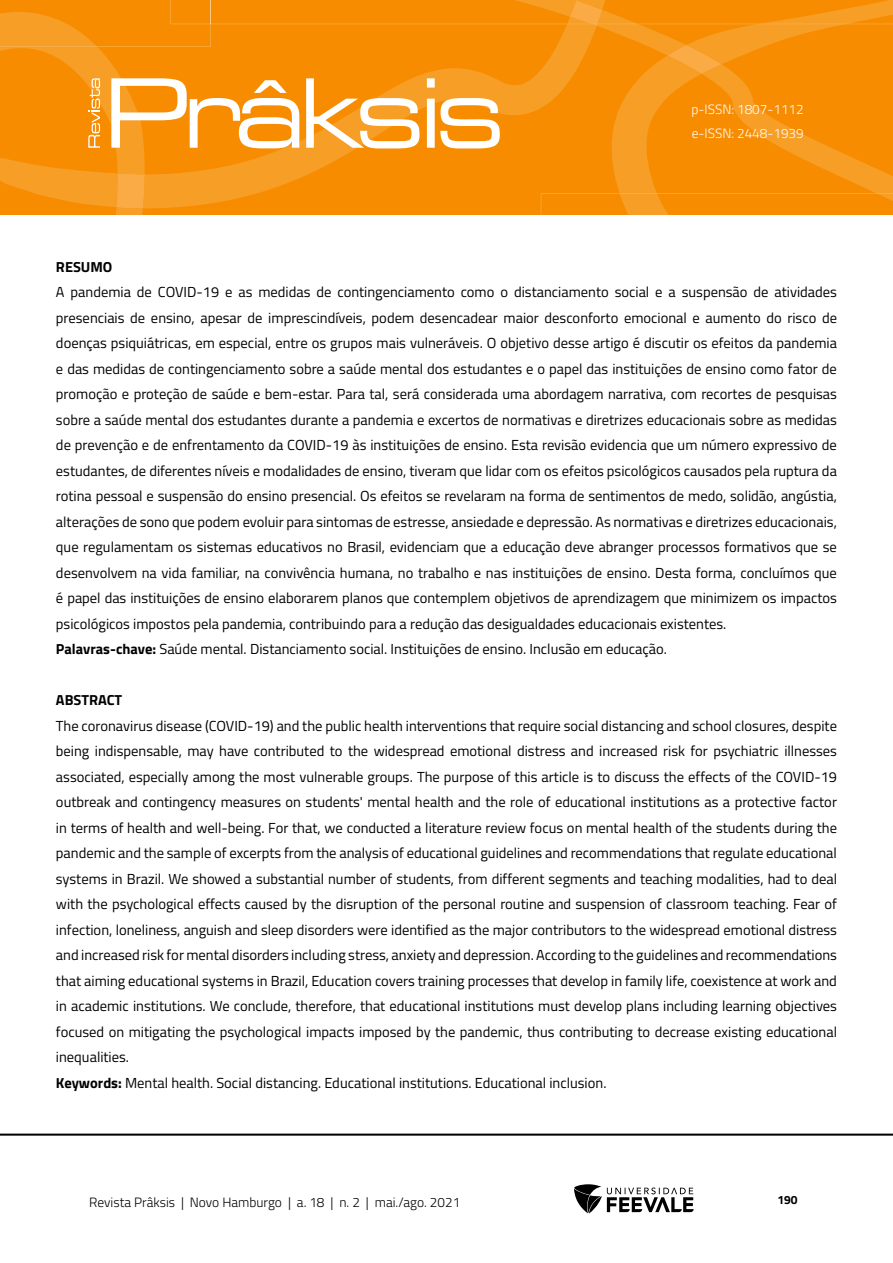
<style>
.page{position:relative;width:893px;height:1263px;background:#fff}
.page>*{position:absolute;margin:0;border:0;box-sizing:border-box;transform-origin:0 0}
.Resumo{font:14.55px/25.5px "Titillium Web";color:#000;text-align:justify}
.Resumo-2{font:700 14.55px "Titillium Web";color:#000}
.t1{font:300 13.5px "Titillium Web";color:#000}
.t2{font:300 13.5px/24px "Titillium Web";color:#fff}
.t3{font:700 12px "Titillium Web";color:#000}
.s1{font-weight:700}
</style>
<div class="page">
<hr style="left:0;top:1133px;width:893px;height:3px;background:#000">
<svg style="left:574px;top:1184px;width:120px;height:29px"></svg>
<svg style="left:0;top:0;width:893px;height:215px;background:#f79412"></svg>
<p class="t2" style="left:691px;top:97px;width:114px">p-ISSN: 1807-1112 e-ISSN: 2448-1939</p>
<p class="Resumo-2" style="left:56px;top:255px;width:58px">RESUMO</p>
<p class="Resumo" style="left:56px;top:278px;width:783px">A pandemia de COVID-19 e as medidas de contingenciamento como o distanciamento social e a suspensão de atividades presenciais de ensino, apesar de imprescindíveis, podem desencadear maior desconforto emocional e aumento do risco de doenças psiquiátricas, em especial, entre os grupos mais vulneráveis. O objetivo desse artigo é discutir os efeitos da pandemia e das medidas de contingenciamento sobre a saúde mental dos estudantes e o papel das instituições de ensino como fator de promoção e proteção de saúde e bem-estar. Para tal, será considerada uma abordagem narrativa, com recortes de pesquisas sobre a saúde mental dos estudantes durante a pandemia e excertos de normativas e diretrizes educacionais sobre as medidas de prevenção e de enfrentamento da COVID-19 às instituições de ensino. Esta revisão evidencia que um número expressivo de estudantes, de diferentes níveis e modalidades de ensino, tiveram que lidar com os efeitos psicológicos causados pela ruptura da rotina pessoal e suspensão do ensino presencial. Os efeitos se revelaram na forma de sentimentos de medo, solidão, angústia, alterações de sono que podem evoluir para sintomas de estresse, ansiedade e depressão. As normativas e diretrizes educacionais, que regulamentam os sistemas educativos no Brasil, evidenciam que a educação deve abranger processos formativos que se desenvolvem na vida familiar, na convivência humana, no trabalho e nas instituições de ensino. Desta forma, concluímos que é papel das instituições de ensino elaborarem planos que contemplem objetivos de aprendizagem que minimizem os impactos psicológicos impostos pela pandemia, contribuindo para a redução das desigualdades educacionais existentes.</p>
<p class="Resumo" style="left:56px;top:635px;width:612px"><span class="s1">Palavras-chave:</span> Saúde mental. Distanciamento social. Instituições de ensino. Inclusão em educação.</p>
<p class="Resumo-2" style="left:56px;top:689px;width:68px">ABSTRACT</p>
<p class="Resumo" style="left:56px;top:712px;width:783px">The coronavirus disease (COVID-19) and the public health interventions that require social distancing and school closures, despite being indispensable, may have contributed to the widespread emotional distress and increased risk for psychiatric illnesses associated, especially among the most vulnerable groups. The purpose of this article is to discuss the effects of the COVID-19 outbreak and contingency measures on students' mental health and the role of educational institutions as a protective factor in terms of health and well-being. For that, we conducted a literature review focus on mental health of the students during the pandemic and the sample of excerpts from the analysis of educational guidelines and recommendations that regulate educational systems in Brazil. We showed a substantial number of students, from different segments and teaching modalities, had to deal with the psychological effects caused by the disruption of the personal routine and suspension of classroom teaching. Fear of infection, loneliness, anguish and sleep disorders were identified as the major contributors to the widespread emotional distress and increased risk for mental disorders including stress, anxiety and depression. According to the guidelines and recommendations that aiming educational systems in Brazil, Education covers training processes that develop in family life, coexistence at work and in academic institutions. We conclude, therefore, that educational institutions must develop plans including learning objectives focused on mitigating the psychological impacts imposed by the pandemic, thus contributing to decrease existing educational inequalities.</p>
<p class="Resumo" style="left:56px;top:1069px;width:552px"><span class="s1">Keywords:</span> Mental health. Social distancing. Educational institutions. Educational inclusion.</p>
<p class="t1" style="left:89px;top:1192px;width:372px">Revista Prâksis | Novo Hamburgo | a. 18 | n. 2 | mai./ago. 2021</p>
<p class="t3" style="left:777px;top:1190px;width:22px">190</p>
</div>
